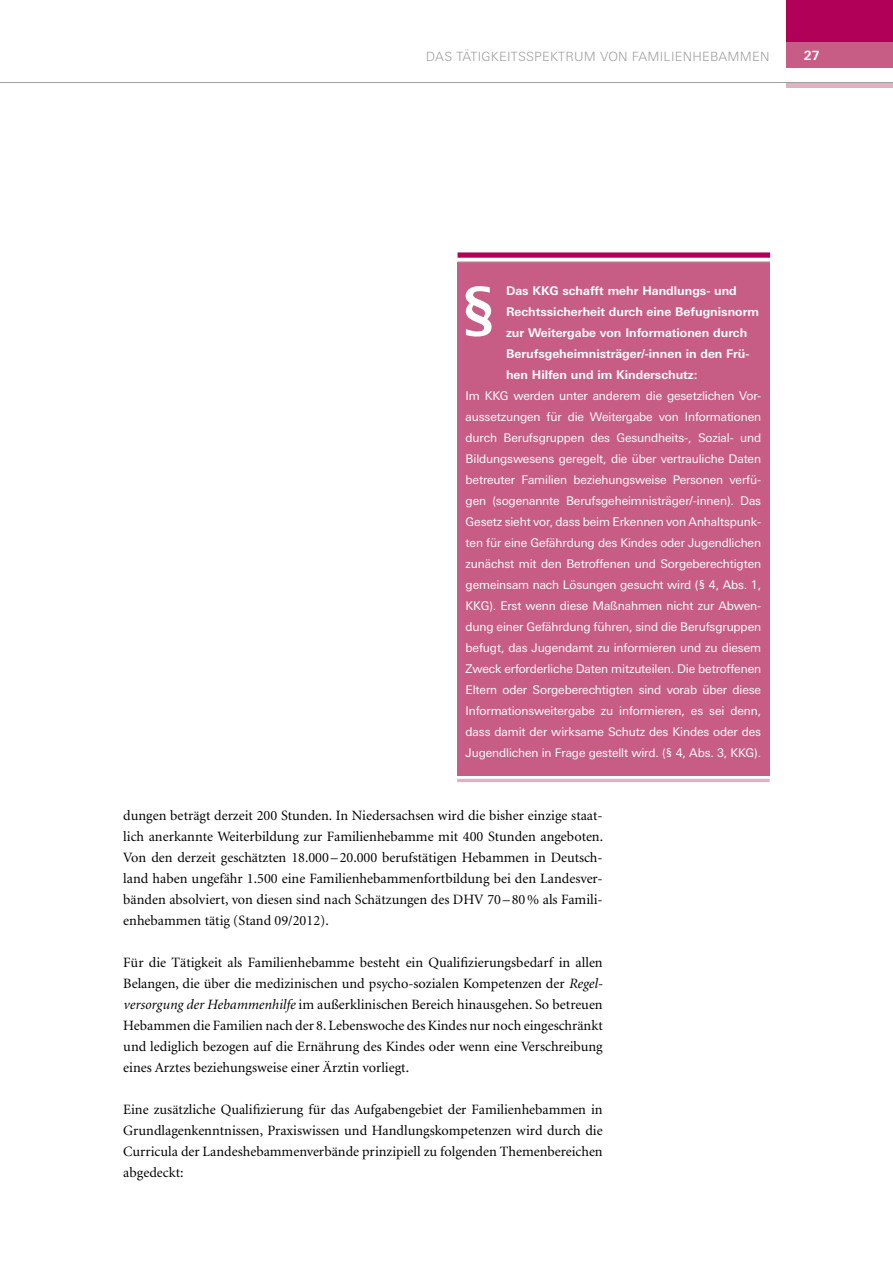
<style>
.page{position:relative;width:893px;height:1263px;background:#fff}
.page>*{position:absolute;margin:0;border:0;box-sizing:border-box;transform-origin:0 0}
.t1{font:14.25px/21px "Minion";color:#000;text-align:justify}
.t2{font:300 12.75px "Linotype Univers Basic";letter-spacing:.145em;color:#9c9d9d}
.t3{font:700 12.75px "Linotype Univers Basic";color:#fff}
.t4{font:12px/21px "Linotype Univers Basic";letter-spacing:-.01em;color:#fff;text-align:justify}
.t5{font:700 12px/21px "Linotype Univers Basic";color:#fff}
.s1{font-style:italic}
</style>
<div class="page">
<div style="left:787px;top:0;width:106px;height:43px;background:#b10057"></div>
<div style="left:787px;top:43px;width:106px;height:25px;background:#c75d84"></div>
<div style="left:787px;top:82px;width:106px;height:5px;background:#e3b0c2"></div>
<hr style="left:0;top:82px;width:893px;height:1px;background:#9c9d9d">
<hr style="left:457px;top:779px;width:313px;height:3px;background:#e3b0c2">
<div style="left:458px;top:262px;width:312px;height:514px;background:#c75d84"></div>
<hr style="left:458px;top:262px;width:312px;height:1px;background:#9c9d9d">
<div style="left:458px;top:252px;width:312px;height:6px;background:#b10057"></div>
<svg style="left:466px;top:286px;width:26px;height:51px"></svg>
<p class="t2" style="left:426px;top:49px;width:345px">DAS TÄTIGKEITSSPEKTRUM VON FAMILIENH EBAMMEN</p>
<p class="t3" style="left:804px;top:48px;width:18px">27</p>
<p class="t5" style="left:506px;top:280px;width:36px">Das KKG</p>
<p class="t5" style="left:506px;top:280px;width:255px;text-indent:56px">schafft mehr Handlungs- und Rechtssicherheit durch eine Befugnisnorm zur Weitergabe von I nformationen durch Berufsgeheimnisträger/-innen in den Frü&shy;hen H ilfen und im Kinderschutz:</p>
<p class="t4" style="left:466px;top:385px;width:297px">Im KKG werden unter anderem die gesetzlichen Vor&shy;aussetzungen für die Weitergabe von Informationen durch Berufsgruppen des Gesundheits-, Sozial- und Bildungswesens geregelt, die über vertrauliche Daten betreuter Familien beziehungsweise Personen verfü&shy;gen (sogenannte Berufsgeheimnisträger/-innen). Das Gesetz sieht vor, dass beim Erkennen von Anhaltspunk&shy;ten für eine Gefährdung des Kindes oder Jugendlichen zunächst mit den Betroffenen und Sorgeberechtigten gemeinsam nach Lösungen gesucht wird (§ 4, Abs. 1, KKG). Erst wenn diese Maßnahmen nicht zur Abwen&shy;dung einer Gefährdung führen, sind die Berufsgruppen befugt, das Jugendamt zu informieren und zu diesem Zweck erforderliche Daten mitzuteilen. Die betroffenen Eltern oder Sorgeberechtigten sind vorab über diese Informationsweitergabe zu informieren, es sei denn, dass damit der wirksame Schutz des Kindes oder des Jugendlichen in Frage gestellt wird. (§ 4, Abs. 3, KKG).</p>
<p class="t1" style="left:123px;top:805px;width:481px">dungen beträgt derzeit 200 Stunden. In Niedersachsen wird die bisher einzige staat&shy;lich anerkannte Weiterbildung zur Familienhebamme mit 400 Stunden angeboten.<br>Von den derzeit geschätzten 18.000 –20.000 berufstätigen Hebammen in Deutsch&shy;land haben ungefähr 1.500 eine Familienhebammenfortbildung bei den Landesver&shy;bänden absolviert, von diesen sind nach Schätzungen des DHV 70 –80% als Famili&shy;enhebammen tätig (Stand 09/2012).</p>
<p class="t1" style="left:123px;top:952px;width:481px">Für die Tätigkeit als Familienhebamme besteht ein Qualifizierungsbedarf in allen Belangen, die über die medizinischen und psycho-sozialen Kompetenzen der <span class="s1">Regel&shy;versorgung der Hebammenhilfe</span> im außerklinischen Bereich hinausgehen. So betreuen Hebammen die Familien nach der 8. Lebenswoche des Kindes nur noch eingeschränkt und lediglich bezogen auf die Ernährung des Kindes oder wenn eine Verschreibung eines Arztes beziehungsweise einer Ärztin vorliegt.</p>
<p class="t1" style="left:123px;top:1099px;width:481px">Eine zusätzliche Qualifizierung für das Aufgabengebiet der Familienhebammen in Grundlagenkenntnissen, Praxiswissen und Handlungskompetenzen wird durch die Curricula der Landeshebammenverbände prinzipiell zu folgenden Themenbereichen abgedeckt:</p>
</div>
